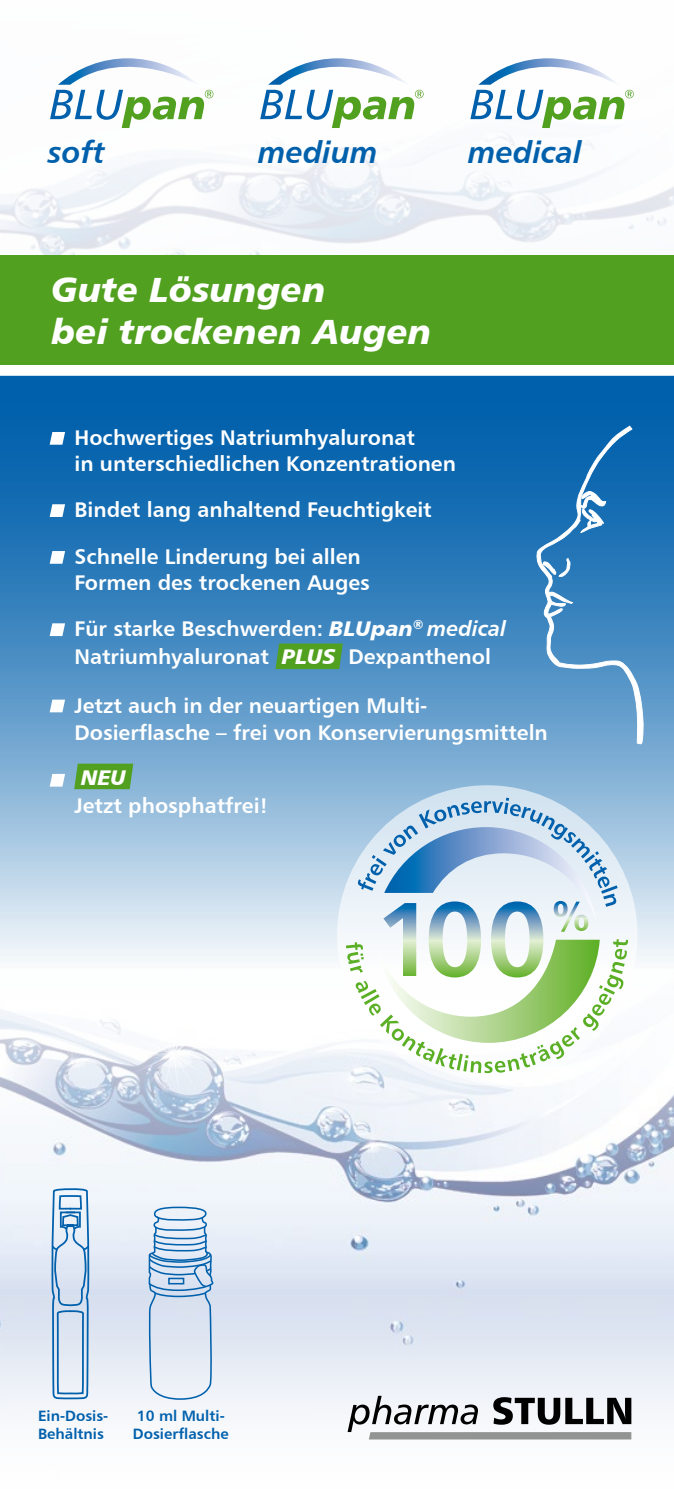
<style>
.page{position:relative;width:674px;height:1489px;background:#fff}
.page>*{position:absolute;margin:0;border:0;box-sizing:border-box;transform-origin:0 0}
.t1{font:35px/42px "Humanist 777 BT Black Italic B";color:#fff}
.t2{font:30.5px "Humanist 777 BT Bold Italic B";color:#0060ac}
.t3{font:21.25px/25.5px "Humanist 777 BT Bold B";color:#fff}
.t4{font:21.25px "Humanist 777 BT Black Italic B";color:#fff}
.t5{font:15px/18.8px "Humanist 777 BT Bold B";color:#0060ac}
.s1{font-family:"Humanist 777 BT Black Italic B"}
.s2{font-family:"Humanist 777 BT Bold Italic B"}
</style>
<div class="page">
<img style="left:0;top:91px;width:673px;height:164px">
<img style="left:0;top:1009px;width:673px;height:284px">
<svg style="left:0;top:376px;width:673px;height:585px;background:#5393c6"></svg>
<div style="left:0;top:1293px;width:673px;height:195px;background:linear-gradient(to bottom,#d6dfee,#fff)"></div>
<div style="left:0;top:255px;width:673px;height:110px;background:#51a01f"></div>
<svg style="left:347px;top:1395px;width:284px;height:44px"></svg>
<svg style="left:50px;top:1184px;width:40px;height:215px;background:#b3cce4"></svg>
<svg style="left:275px;top:643px;width:67px;height:26px;background:#509e2a"></svg>
<svg style="left:50px;top:432px;width:15px;height:12px"></svg>
<svg style="left:50px;top:504px;width:15px;height:13px"></svg>
<svg style="left:50px;top:551px;width:15px;height:12px"></svg>
<svg style="left:50px;top:623px;width:15px;height:13px"></svg>
<svg style="left:50px;top:699px;width:15px;height:13px"></svg>
<svg style="left:50px;top:773px;width:15px;height:13px"></svg>
<svg style="left:74px;top:763px;width:59px;height:26px;background:#55a12e"></svg>
<svg style="left:337px;top:785px;width:300px;height:300px"></svg>
<svg style="left:346px;top:797px;width:281px;height:276px"></svg>
<svg style="left:147px;top:1205px;width:67px;height:195px;background:#c4d6ea"></svg>
<svg style="left:534px;top:425px;width:109px;height:319px;background:#4289c1"></svg>
<svg style="left:260px;top:58px;width:163px;height:70px"></svg>
<svg style="left:50px;top:58px;width:163px;height:70px"></svg>
<svg style="left:470px;top:58px;width:163px;height:70px"></svg>
<h2 class="t2" style="left:48px;top:133px;width:59px">soft</h2>
<h2 class="t2" style="left:258px;top:133px;width:121px">medium</h2>
<h2 class="t2" style="left:468px;top:133px;width:115px">medical</h2>
<h1 class="t1" style="left:51px;top:267px;width:382px">Gute Lösungen<br>bei trockenen Augen</h1>
<p class="t3" style="left:74px;top:424px;width:382px">Hochwertiges Natriumhyaluronat<br>in unterschiedlichen Konzentrationen</p>
<p class="t3" style="left:74px;top:496px;width:358px">Bindet lang anhaltend Feuchtigkeit</p>
<p class="t3" style="left:74px;top:543px;width:297px">Schnelle Linderung bei allen<br>Formen des trockenen Auges</p>
<p class="t3" style="left:74px;top:614px;width:433px;line-height:27.5px">Für starke Beschwerden: <span class="s1">BLUpan</span><sup>®</sup> <span class="s2">medical<br></span>Natriumhyaluronat <span class="s1">PLUS</span> Dexpanthenol</p>
<p class="t3" style="left:74px;top:691px;width:474px;line-height:27.5px">Jetzt auch in der neuartigen Multi-<br>Dosierflasche – frei von Konservierungsmitteln</p>
<p class="t4" style="left:81px;top:763px;width:47px">NEU</p>
<p class="t3" style="left:74px;top:791px;width:195px">Jetzt phosphatfrei!</p>
<p class="t5" style="left:38px;top:1405px;width:72px">Ein-Dosis-<br>Behältnis</p>
<p class="t5" style="left:133px;top:1405px;width:97px">10 ml Multi-<br>Dosierflasche</p>
</div>
